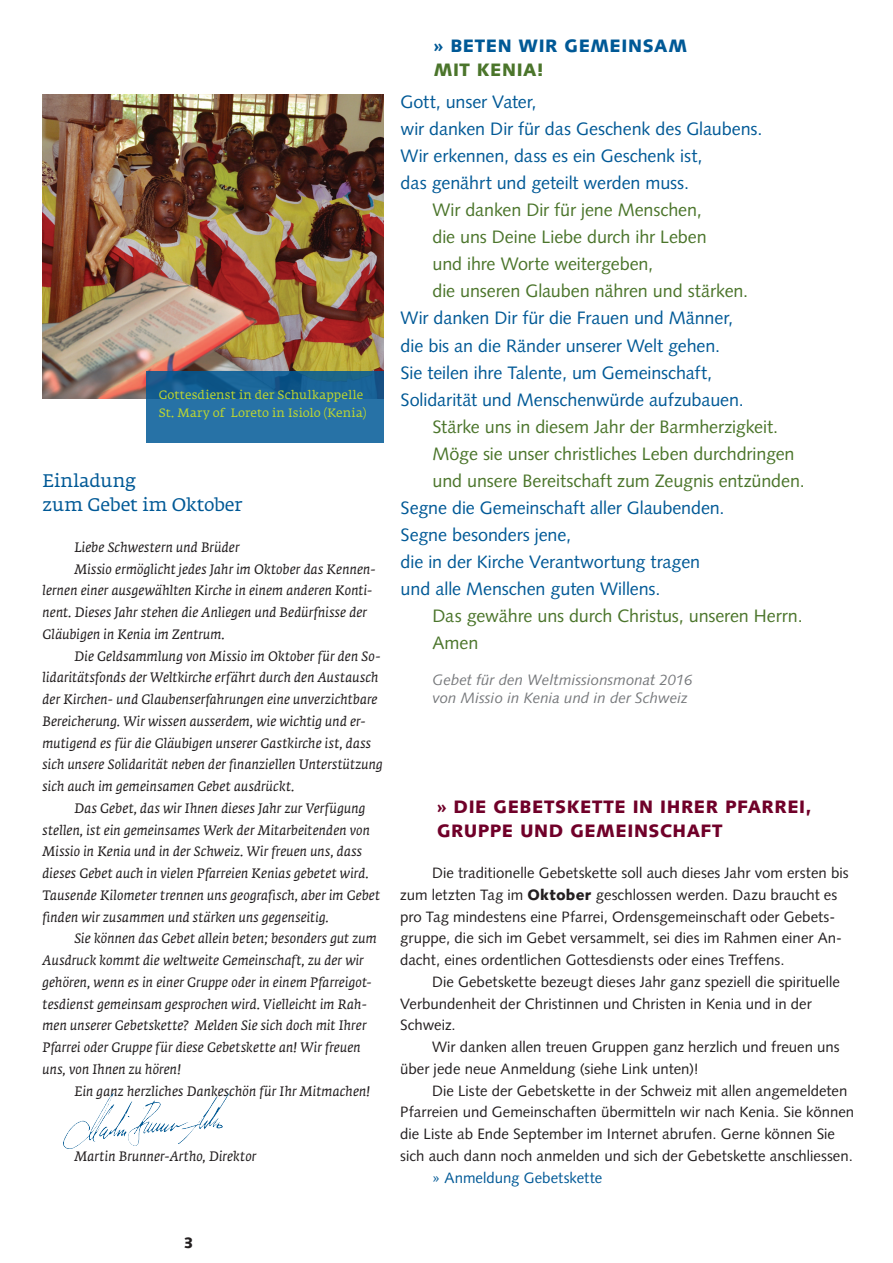
<style>
.page{position:relative;width:893px;height:1263px;background:#fff}
.page>*{position:absolute;margin:0;border:0;box-sizing:border-box;transform-origin:0 0}
.t1{font:18px/27px "Syntax LT Std";letter-spacing:-.005em;color:#005996}
.t2{font:18px/27px "Syntax LT Std";letter-spacing:-.01em;color:#4b752b}
.t3{font:900 18px/24px "Syntax LT Std";letter-spacing:.03em;color:#700029}
.t4{font:18px/24px "Fedra Serif A Std";letter-spacing:.01em;color:#005996}
.t5{font:900 18px "Syntax LT Std";letter-spacing:.035em;color:#005996}
.t6{font:900 18px "Syntax LT Std";letter-spacing:.035em;color:#4b752b}
.t7{font:15px/21.8px "Syntax LT Std";color:#231f20}
.t8{font:italic 15px/18px "Syntax LT Std";color:#76787b}
.t9{font:15px "Syntax LT Std";color:#005996}
.t10{font:900 15px "Syntax LT Std";color:#231f20}
.t11{font:italic 13.5px "Fedra Serif A Std";letter-spacing:.01em;color:#231f20}
.t12{font:12px/18px "Fedra Serif A Std";letter-spacing:.02em;color:#bed630}
.s1{font-weight:900}
</style>
<div class="page">
<img style="left:88px;top:1096px;width:26px;height:45px">
<img style="left:43px;top:95px;width:341px;height:303px">
<svg style="left:146px;top:371px;width:238px;height:72px;background:#206a9d"></svg>
<p class="t12" style="left:159px;top:386px;width:209px">Gottesdienst in der Schulkappelle<br>St. Mary of Loreto in Isiolo (Kenia)</p>
<h1 class="t4" style="left:43px;top:470px;width:202px">Einladung<br>zum Gebet im Oktober</h1>
<p class="t11" style="left:74px;top:539px;width:167px">Liebe Schwestern und Brüder</p>
<p class="t11" style="left:74px;top:561px;width:303px">Missio ermöglicht jedes Jahr im Oktober das Kennen-</p>
<p class="t11" style="left:43px;top:583px;width:332px">lernen einer ausgewählten Kirche in einem anderen Konti-</p>
<p class="t11" style="left:43px;top:604px;width:326px">nent. Dieses Jahr stehen die Anliegen und Bedürfnisse der</p>
<p class="t11" style="left:43px;top:626px;width:184px">Gläubigen in Kenia im Zentrum.</p>
<p class="t11" style="left:74px;top:648px;width:308px">Die Geldsammlung von Missio im Oktober für den So-</p>
<p class="t11" style="left:43px;top:670px;width:337px">lidaritätsfonds der Weltkirche erfährt durch den Austausch</p>
<p class="t11" style="left:43px;top:691px;width:337px">der Kirchen- und Glaubenserfahrungen eine unverzichtbare</p>
<p class="t11" style="left:43px;top:713px;width:325px">Bereicherung. Wir wissen ausserdem, wie wichtig und er-</p>
<p class="t11" style="left:43px;top:735px;width:330px">mutigend es für die Gläubigen unserer Gastkirche ist, dass</p>
<p class="t11" style="left:43px;top:757px;width:342px">sich unsere Solidarität neben der finanziellen Unterstützung</p>
<p class="t11" style="left:43px;top:778px;width:253px">sich auch im gemeinsamen Gebet ausdrückt.</p>
<p class="t11" style="left:74px;top:800px;width:293px">Das Gebet, das wir Ihnen dieses Jahr zur Verfügung</p>
<p class="t11" style="left:43px;top:822px;width:329px">stellen, ist ein gemeinsames Werk der Mitarbeitenden von</p>
<p class="t11" style="left:43px;top:844px;width:321px">Missio in Kenia und in der Schweiz. Wir freuen uns, dass</p>
<p class="t11" style="left:43px;top:865px;width:328px">dieses Gebet auch in vielen Pfarreien Kenias gebetet wird.</p>
<p class="t11" style="left:43px;top:887px;width:339px">Tausende Kilometer trennen uns geografisch, aber im Gebet</p>
<p class="t11" style="left:43px;top:909px;width:288px">finden wir zusammen und stärken uns gegenseitig.</p>
<p class="t11" style="left:74px;top:931px;width:304px">Sie können das Gebet allein beten; besonders gut zum</p>
<p class="t11" style="left:43px;top:952px;width:323px">Ausdruck kommt die weltweite Gemeinschaft, zu der wir</p>
<p class="t11" style="left:43px;top:974px;width:331px">gehören, wenn es in einer Gruppe oder in einem Pfarreigot-</p>
<p class="t11" style="left:43px;top:996px;width:326px">tesdienst gemeinsam gesprochen wird. Vielleicht im Rah-</p>
<p class="t11" style="left:43px;top:1018px;width:326px">men unserer Gebetskette? Melden Sie sich doch mit Ihrer</p>
<p class="t11" style="left:43px;top:1039px;width:320px">Pfarrei oder Gruppe für diese Gebetskette an! Wir freuen</p>
<p class="t11" style="left:43px;top:1061px;width:140px">uns, von Ihnen zu hören!</p>
<p class="t11" style="left:74px;top:1083px;width:297px">Ein ganz herzliches Dankeschön für Ihr Mitmachen!</p>
<p class="t11" style="left:74px;top:1148px;width:184px">Martin Brunner-Artho, Direktor</p>
<h1 class="t5" style="left:434px;top:35px;width:255px">» BETEN WIR G EMEINSAM</h1>
<h1 class="t6" style="left:434px;top:59px;width:112px">MIT KENIA!</h1>
<h1 class="t1" style="left:401px;top:89px;width:363px">Gott, unser Vater,<br>wir danken Dir für das Geschenk des Glaubens.<br>Wir erkennen, dass es ein Geschenk ist,<br>das genährt und geteilt werden muss.</h1>
<h1 class="t2" style="left:432px;top:197px;width:317px">Wir danken Dir für jene Menschen,<br>die uns Deine Liebe durch ihr Leben<br>und ihre Worte weitergeben,<br>die unseren Glauben nähren und stärken.</h1>
<h1 class="t1" style="left:401px;top:305px;width:345px">Wir danken Dir für die Frauen und Männer, die bis an die Ränder unserer Welt gehen.<br>Sie teilen ihre Talente, um Gemeinschaft, Solidarität und Menschenwürde aufzubauen.</h1>
<h1 class="t2" style="left:432px;top:413px;width:374px">Stärke uns in diesem Jahr der Barmherzigkeit.<br>Möge sie unser christliches Leben durchdringen und unsere Bereitschaft zum Zeugnis entzünden.</h1>
<h1 class="t1" style="left:401px;top:494px;width:325px">Segne die Gemeinschaft aller Glaubenden.<br>Segne besonders jene,<br>die in der Kirche Verantwortung tragen und alle Menschen guten Willens.</h1>
<h1 class="t2" style="left:432px;top:602px;width:372px">Das gewähre uns durch Christus, unseren Herrn.<br>Amen</h1>
<p class="t8" style="left:432px;top:670px;width:261px">Gebet für den Weltmissionsmonat 2016 von Missio in Kenia und in der Schweiz</p>
<h1 class="t3" style="left:437px;top:795px;width:376px">» DIE GEBETSKETTE IN IHRER PFARREI,<br>GRUPPE UND GEMEINSCHAFT</h1>
<p class="t7" style="left:400px;top:862px;width:450px;text-indent:32px">Die traditionelle Gebetskette soll auch dieses Jahr vom ersten bis zum letzten Tag im <span class="s1">OKTOBER</span> geschlossen werden. Dazu braucht es pro Tag mindestens eine Pfarrei, Ordensgemeinschaft oder Gebets&shy;gruppe, die sich im Gebet versammelt, sei dies im Rahmen einer An&shy;dacht, eines ordentlichen Gottesdiensts oder eines Treffens.</p>
<p class="t7" style="left:400px;top:971px;width:441px;text-indent:32px">Die Gebetskette bezeugt dieses Jahr ganz speziell die spirituelle<br>Verbundenheit der Christinnen und Christen in Kenia und in der<br>Schweiz.</p>
<p class="t7" style="left:400px;top:1036px;width:441px;text-indent:32px">Wir danken allen treuen Gruppen ganz herzlich und freuen uns über jede neue Anmeldung (siehe Link unten)!</p>
<p class="t7" style="left:400px;top:1080px;width:456px;text-indent:32px">Die Liste der Gebetskette in der Schweiz mit allen angemeldeten Pfarreien und Gemeinschaften übermitteln wir nach Kenia. Sie können die Liste ab Ende September im Internet abrufen. Gerne können Sie sich auch dann noch anmelden und sich der Gebetskette anschliessen.</p>
<p class="t9" style="left:432px;top:1168px;width:172px">» Anmeldung Gebetskette</p>
<p class="t10" style="left:184px;top:1234px;width:11px">3</p>
</div>
